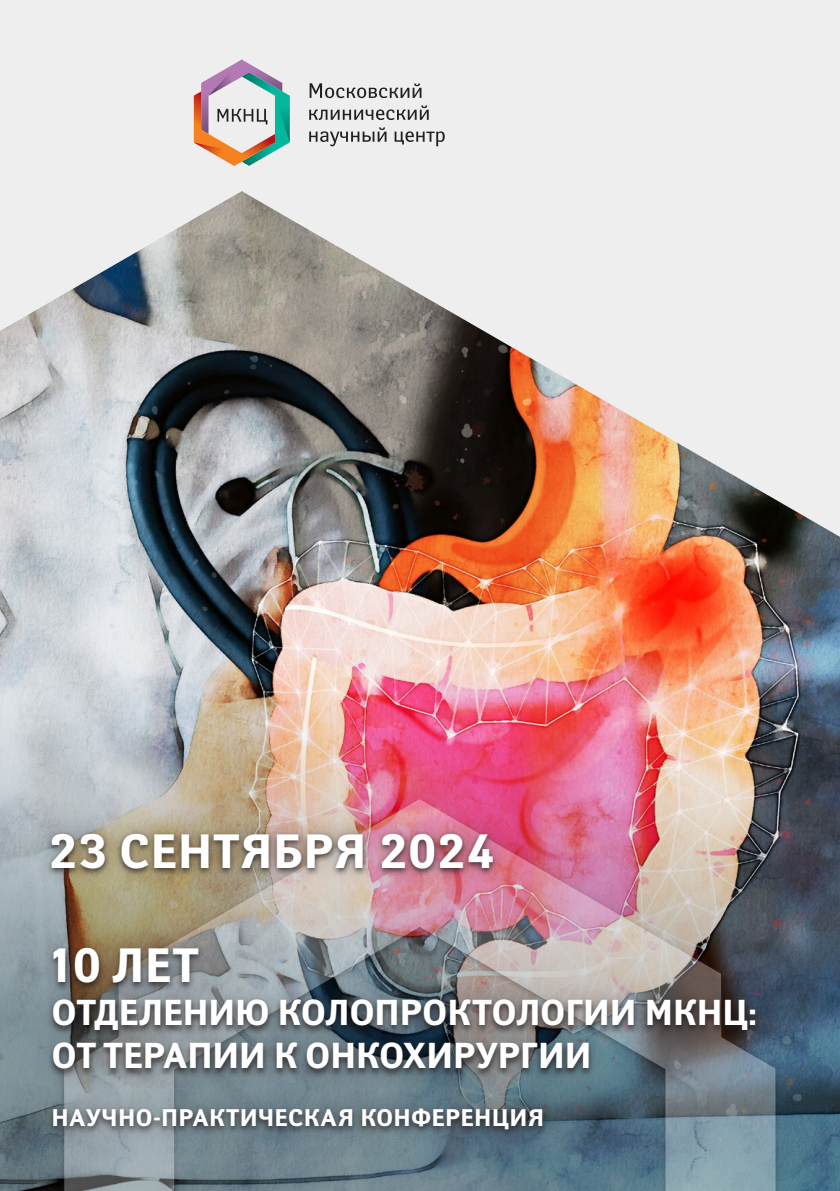
<style>
.page{position:relative;width:840px;height:1191px;background:#fff}
.page>*{position:absolute;margin:0;border:0;box-sizing:border-box;transform-origin:0 0}
.t1{font:700 48px "Yanus C";letter-spacing:-.01em;color:#fff}
.t2{font:700 36px/43.2px "Yanus C";letter-spacing:-.035em;color:#fff}
.t3{font:700 24px "Yanus C";letter-spacing:-.005em;color:#fff}
</style>
<div class="page">
<div style="left:0;top:0;width:839px;height:1191px;background:#eee"></div>
<img style="left:0;top:191px;width:839px;height:425px">
<img style="left:0;top:616px;width:839px;height:575px">
<div style="left:44px;top:781px;width:751px;height:410px;background:#000;opacity:.19"></div>
<svg style="left:64px;top:799px;width:711px;height:392px"></svg>
<svg style="left:309px;top:83px;width:112px;height:15px"></svg>
<svg style="left:309px;top:105px;width:119px;height:15px"></svg>
<svg style="left:309px;top:127px;width:77px;height:19px"></svg>
<svg style="left:394px;top:131px;width:50px;height:15px"></svg>
<svg style="left:194px;top:60px;width:95px;height:106px"></svg>
<div style="left:33px;top:813px;width:741px;height:334px;background:#0b0100;opacity:.35"></div>
<p class="t1" style="left:48px;top:823px;width:448px">23 СЕНТЯБРЯ 2024</p>
<p class="t1" style="left:45px;top:937px;width:155px">10 ЛЕТ</p>
<p class="t2" style="left:51px;top:992px;width:707px">ОТДЕЛЕНИЮ КОЛОПРОКТОЛОГИИ МКНЦ:<br>ОТ ТЕРАПИИ К ОНКОХИРУРГИИ</p>
<p class="t3" style="left:51px;top:1103px;width:494px">НАУЧНО-ПРАКТИЧЕСКАЯ КОНФЕРЕНЦИЯ</p>
</div>
